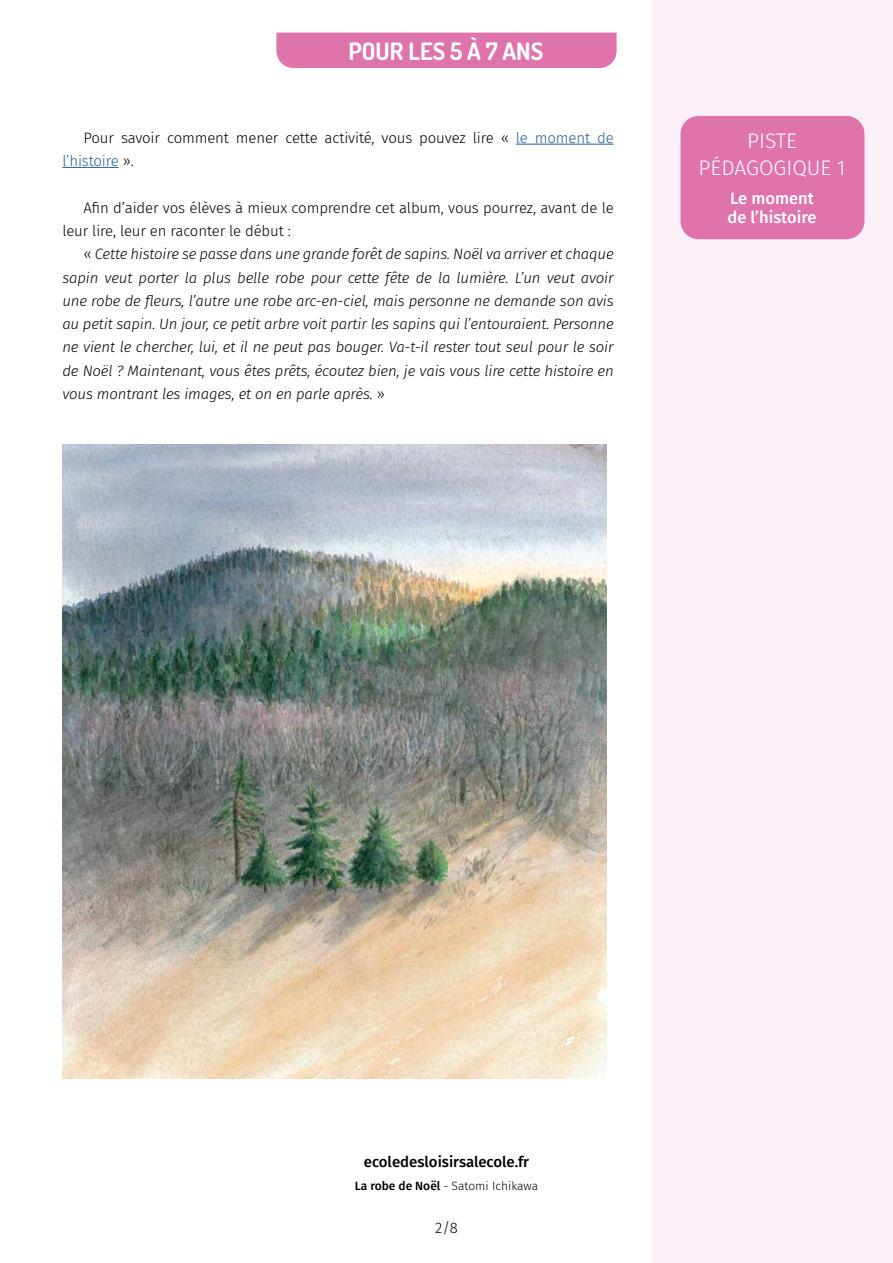
<style>
.page{position:relative;width:893px;height:1263px;background:#fff}
.page>*{position:absolute;margin:0;border:0;box-sizing:border-box;transform-origin:0 0}
.t1{font:700 24px "Dosis";color:#fff}
.t2{font:300 21px/27px "Fira Sans";color:#fff;text-align:center}
.t3{font:500 16.5px/19.8px "Fira Sans";color:#fff}
.t4{font:italic 300 15px/23.2px "Fira Sans";letter-spacing:-.01em;color:#000;text-align:justify}
.t5{font:300 15px/23.2px "Fira Sans";letter-spacing:-.01em;color:#000}
.t6{font:500 15px "Fira Sans";color:#000}
.t7{font:300 12px "Fira Sans";color:#000}
.s1{color:#275b9b}
.s2{font-style:normal}
.s3{font-weight:500}
</style>
<div class="page">
<div style="left:652px;top:0;width:241px;height:1263px;background:#fbf0f7"></div>
<div style="left:276px;top:33px;width:341px;height:35px;background:#df73ab"></div>
<hr style="left:516px;top:144px;width:98px;height:1px;background:#275b9b">
<hr style="left:62px;top:167px;width:57px;height:1px;background:#275b9b">
<div style="left:680px;top:116px;width:184px;height:123px;background:#df73ab;border-radius:18px"></div>
<img style="left:62px;top:444px;width:545px;height:634px">
<h1 class="t1" style="left:349px;top:35px;width:196px">POUR LES 5 À 7 ANS</h1>
<p class="t5" style="left:62px;top:126px;width:553px;text-indent:21px">Pour savoir comment mener cette activité, vous pouvez lire « <span class="s1">le moment de l’histoire</span> ».</p>
<p class="t5" style="left:62px;top:196px;width:553px;text-indent:21px">Afin d’aider vos élèves à mieux comprendre cet album, vous pourrez, avant de le leur lire, leur en raconter le début :</p>
<p class="t4" style="left:62px;top:242px;width:553px;text-indent:21px"><span class="s2">«</span> Cette histoire se passe dans une grande forêt de sapins. Noël va arriver et chaque sapin veut porter la plus belle robe pour cette fête de la lumière. L’un veut avoir une robe de fleurs, l’autre une robe arc-en-ciel, mais personne ne demande son avis au petit sapin. Un jour, ce petit arbre voit partir les sapins qui l’entouraient. Personne ne vient le chercher, lui, et il ne peut pas bouger. Va-t-il rester tout seul pour le soir de Noël ? Maintenant, vous êtes prêts, écoutez bien, je vais vous lire cette histoire en vous montrant les images, et on en parle après. <span class="s2">»</span></p>
<h2 class="t2" style="left:699px;top:127px;width:148px">PISTE<br>PÉDAGOGIQUE 1</h2>
<p class="t3" style="left:728px;top:187px;width:90px">Le moment de l’histoire</p>
<p class="t6" style="left:364px;top:1150px;width:167px">ecoledesloisirsalecole.fr</p>
<p class="t7" style="left:355px;top:1177px;width:185px"><span class="s3">La robe de Noël</span> - Satomi Ichikawa</p>
<p class="t5" style="left:435px;top:1216px;width:24px">2/8</p>
</div>
